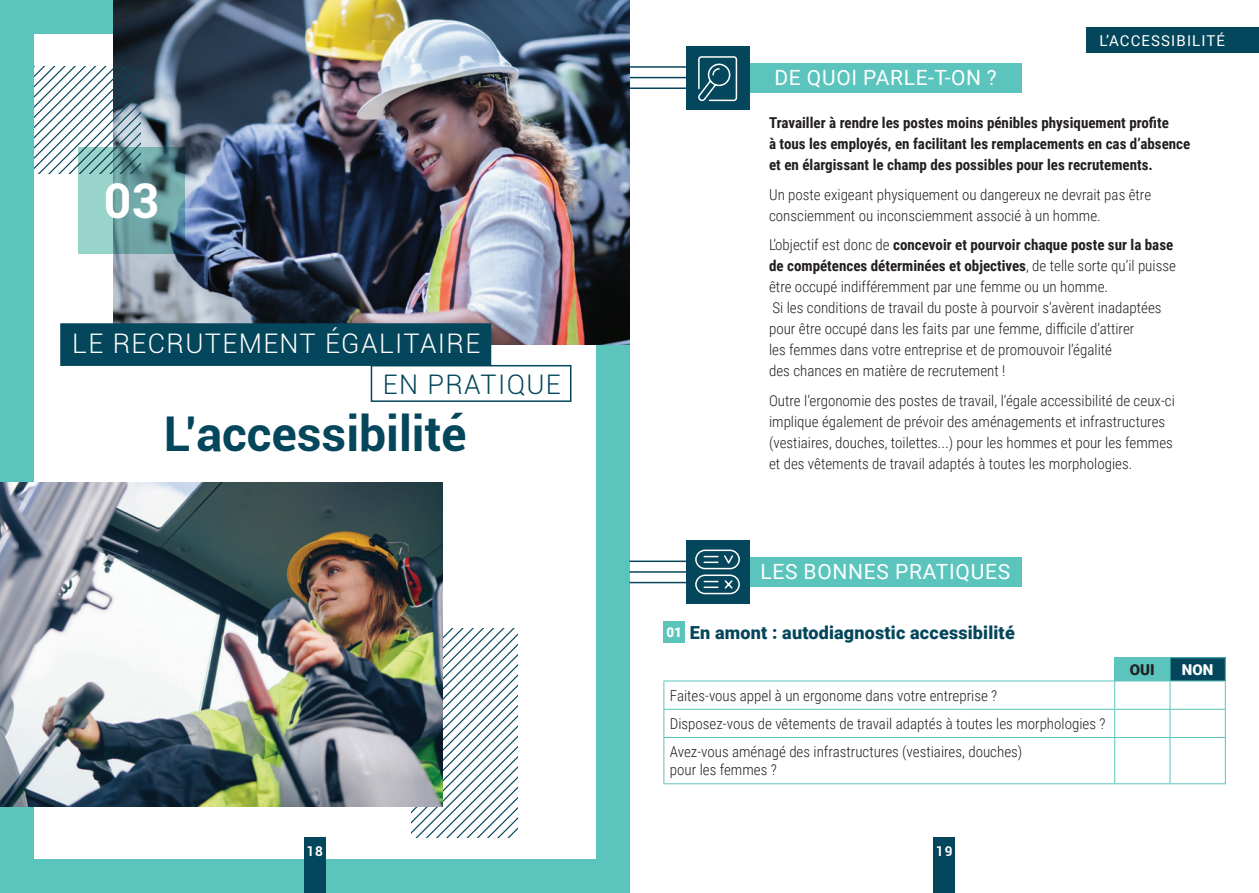
<style>
.page{position:relative;width:1259px;height:893px;background:#fff}
.page>*{position:absolute;margin:0;border:0;box-sizing:border-box;transform-origin:0 0}
.t1{font:700 48px "Roboto";color:#04465b}
.t2{font:700 48px "Roboto";color:#fff}
.t3{font:300 27px "Roboto";letter-spacing:.05em;color:#fff}
.t4{font:300 27px "Roboto";letter-spacing:.05em;color:#04465b}
.t5{font:21px "Roboto";letter-spacing:.035em;color:#fff}
.t6{font:900 18px "Roboto";letter-spacing:.01em;color:#04465b}
.t7{font:300 15px/21px "Roboto Condensed";color:#231f20}
.t8{font:700 15px/21px "Roboto Condensed";color:#231f20}
.t9{font:15px "Roboto";letter-spacing:.075em;color:#fff}
.t10{font:900 15px "Roboto";color:#231f20}
.t11{font:900 15px "Roboto";color:#fff}
.t12{font:700 13.5px "Roboto";color:#fff}
.t13{font:900 13.5px "Roboto";color:#fff}
.s1{font-weight:700}
</style>
<div class="page">
<div style="left:749px;top:63px;width:272px;height:29px;background:#5ac4bd"></div>
<div style="left:686px;top:46px;width:63px;height:63px;background:#04465b"></div>
<svg style="left:698px;top:56px;width:40px;height:46px"></svg>
<hr style="left:546px;top:66px;width:140px;height:2px;background:#04465b">
<hr style="left:546px;top:77px;width:140px;height:1px;background:#04465b">
<hr style="left:546px;top:87px;width:140px;height:2px;background:#04465b">
<div style="left:0;top:0;width:629px;height:893px;background:#5ac4bd"></div>
<div style="left:34px;top:34px;width:561px;height:825px;background:#fff"></div>
<img style="left:113px;top:0;width:516px;height:345px">
<div style="left:60px;top:323px;width:431px;height:43px;background:#04465b;border:2px solid #04465b"></div>
<div style="left:371px;top:365px;width:200px;height:37px;background:#fff;border:2px solid #04465b"></div>
<svg style="left:34px;top:67px;width:106px;height:106px"></svg>
<svg style="left:78px;top:148px;width:107px;height:106px;background:#6fa2a1"></svg>
<div style="left:304px;top:838px;width:21px;height:55px;background:#04465b"></div>
<div style="left:663px;top:622px;width:22px;height:21px;background:#5ac4bd"></div>
<div style="left:1114px;top:658px;width:56px;height:23px;background:#5ac4bd"></div>
<div style="left:1170px;top:658px;width:55px;height:23px;background:#04465b"></div>
<svg style="left:664px;top:682px;width:561px;height:101px"></svg>
<hr style="left:1114px;top:657px;width:56px;height:1px;background:#5ac4bd">
<hr style="left:1170px;top:657px;width:55px;height:1px;background:#5ac4bd">
<hr style="left:663px;top:681px;width:451px;height:1px;background:#5ac4bd">
<hr style="left:1114px;top:681px;width:56px;height:1px;background:#5ac4bd">
<hr style="left:1170px;top:681px;width:55px;height:1px;background:#5ac4bd">
<hr style="left:663px;top:709px;width:451px;height:1px;background:#5ac4bd">
<svg style="left:663px;top:681px;width:1px;height:56px"></svg>
<hr style="left:1114px;top:709px;width:56px;height:1px;background:#5ac4bd">
<svg style="left:1114px;top:681px;width:1px;height:56px"></svg>
<hr style="left:1170px;top:709px;width:55px;height:1px;background:#5ac4bd">
<svg style="left:1169px;top:681px;width:1px;height:56px"></svg>
<svg style="left:1225px;top:658px;width:1px;height:79px"></svg>
<hr style="left:663px;top:737px;width:451px;height:1px;background:#5ac4bd">
<hr style="left:663px;top:738px;width:1px;height:45px;background:#5ac4bd">
<hr style="left:1114px;top:737px;width:56px;height:1px;background:#5ac4bd">
<hr style="left:1114px;top:738px;width:1px;height:45px;background:#5ac4bd">
<hr style="left:1170px;top:737px;width:55px;height:1px;background:#5ac4bd">
<hr style="left:1169px;top:738px;width:1px;height:45px;background:#5ac4bd">
<hr style="left:1225px;top:738px;width:1px;height:45px;background:#5ac4bd">
<hr style="left:663px;top:783px;width:451px;height:1px;background:#5ac4bd">
<hr style="left:1114px;top:783px;width:56px;height:1px;background:#5ac4bd">
<hr style="left:1170px;top:783px;width:55px;height:1px;background:#5ac4bd">
<div style="left:933px;top:838px;width:22px;height:55px;background:#04465b"></div>
<div style="left:749px;top:557px;width:272px;height:30px;background:#5ac4bd"></div>
<div style="left:685px;top:540px;width:64px;height:64px;background:#04465b"></div>
<hr style="left:629px;top:561px;width:57px;height:1px;background:#04465b">
<hr style="left:629px;top:571px;width:57px;height:2px;background:#04465b">
<hr style="left:629px;top:582px;width:57px;height:1px;background:#04465b">
<svg style="left:695px;top:549px;width:45px;height:46px"></svg>
<div style="left:1086px;top:28px;width:173px;height:25px;background:#04465b"></div>
<svg style="left:411px;top:628px;width:107px;height:210px"></svg>
<img style="left:0;top:483px;width:442px;height:324px">
<p class="t2" style="left:104px;top:167px;width:57px">03</p>
<p class="t3" style="left:72px;top:324px;width:410px">LE RECRUTEMENT ÉGALITAIRE</p>
<p class="t4" style="left:383px;top:366px;width:179px">EN PRATIQUE</p>
<p class="t1" style="left:164px;top:400px;width:304px">L’accessibilité</p>
<p class="t12" style="left:306px;top:841px;width:18px">18</p>
<p class="t9" style="left:1099px;top:30px;width:127px">L’ACCESSIBILITÉ</p>
<p class="t5" style="left:774px;top:63px;width:224px">DE QUOI PARLE-T-ON ?</p>
<p class="t8" style="left:769px;top:112px;width:423px">Travailler à rendre les postes moins pénibles physiquement profite<br>à tous les employés, en facilitant les remplacements en cas d’absence et en élargissant le champ des possibles pour les recrutements.</p>
<p class="t7" style="left:769px;top:184px;width:383px">Un poste exigeant physiquement ou dangereux ne devrait pas être consciemment ou inconsciemment associé à un homme.</p>
<p class="t7" style="left:769px;top:234px;width:408px">L’objectif est donc de <span class="s1">concevoir et pourvoir chaque poste sur la base de compétences déterminées et objectives</span>, de telle sorte qu’il puisse être occupé indifféremment par une femme ou un homme.<br>Si les conditions de travail du poste à pourvoir s’avèrent inadaptées pour être occupé dans les faits par une femme, difficile d’attirer<br>les femmes dans votre entreprise et de promouvoir l’égalité<br>des chances en matière de recrutement !</p>
<p class="t7" style="left:769px;top:390px;width:407px">Outre l’ergonomie des postes de travail, l’égale accessibilité de ceux-ci implique également de prévoir des aménagements et infrastructures (vestiaires, douches, toilettes...) pour les hommes et pour les femmes et des vêtements de travail adaptés à toutes les morphologies.</p>
<p class="t5" style="left:760px;top:557px;width:251px">LES BONNES PRATIQUES</p>
<p class="t13" style="left:666px;top:623px;width:17px">01</p>
<p class="t6" style="left:690px;top:620px;width:326px">En amont : autodiagnostic accessibilité</p>
<p class="t7" style="left:670px;top:684px;width:329px">Faites-vous appel à un ergonome dans votre entreprise ?</p>
<p class="t7" style="left:670px;top:713px;width:437px">Disposez-vous de vêtements de travail adaptés à toutes les morphologies ?</p>
<p class="t7" style="left:670px;top:742px;width:354px;line-height:18px">Avez-vous aménagé des infrastructures (vestiaires, douches) pour les femmes ?</p>
<p class="t10" style="left:1130px;top:659px;width:26px">OUI</p>
<p class="t11" style="left:1182px;top:659px;width:33px">NON</p>
<p class="t12" style="left:936px;top:841px;width:18px">19</p>
</div>
